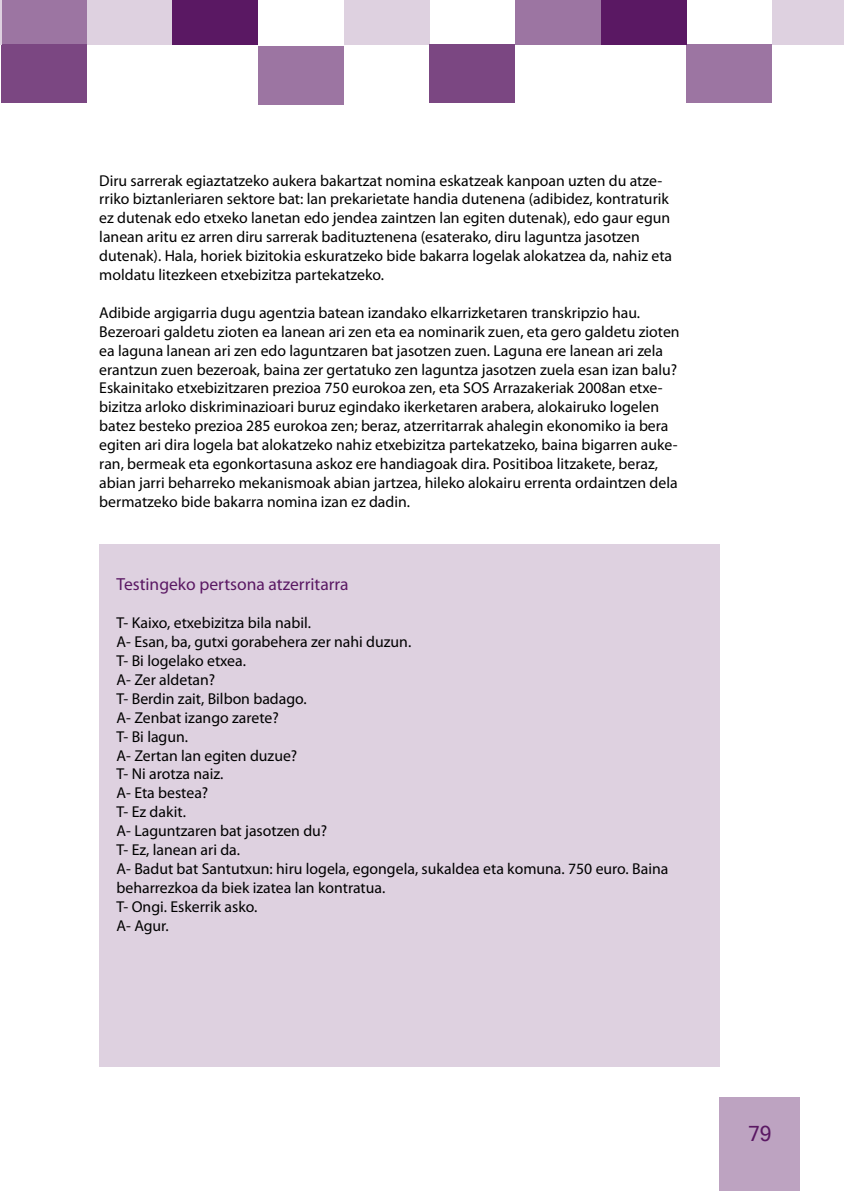
<style>
.page{position:relative;width:844px;height:1191px;background:#fff}
.page>*{position:absolute;margin:0;border:0;box-sizing:border-box;transform-origin:0 0}
.t1{font:21px "Microsoft Sans Serif";color:#5a1863}
.t2{font:17.5px "Myriad Pro";color:#5a1863}
.t3{font:15.75px/18.9px "Myriad Pro";color:#000}
</style>
<div class="page">
<div style="left:719px;top:1097px;width:80px;height:94px;background:#bda3c1"></div>
<div style="left:1px;top:0;width:86px;height:44px;background:#9c75a2"></div>
<div style="left:258px;top:46px;width:86px;height:58px;background:#9c75a2"></div>
<div style="left:344px;top:0;width:85px;height:44px;background:#ded1e0"></div>
<div style="left:515px;top:0;width:85px;height:44px;background:#9c75a2"></div>
<div style="left:771px;top:0;width:72px;height:44px;background:#ded1e0"></div>
<div style="left:1px;top:44px;width:86px;height:59px;background:#7b4782"></div>
<hr style="left:0;top:0;width:1px;height:44px;background:#ded1e0">
<div style="left:429px;top:44px;width:86px;height:59px;background:#7b4782"></div>
<div style="left:686px;top:44px;width:85px;height:59px;background:#9c75a2"></div>
<div style="left:87px;top:0;width:85px;height:44px;background:#ded1e0"></div>
<div style="left:172px;top:0;width:86px;height:44px;background:#5a1863"></div>
<div style="left:600px;top:0;width:86px;height:44px;background:#5a1863"></div>
<div style="left:99px;top:545px;width:620px;height:522px;background:#ded1e0"></div>
<p class="t3" style="left:99px;top:170px;width:574px">Diru sarrerak egiaztatzeko aukera bakartzat nomina eskatzeak kanpoan uzten du atze&shy;rriko biztanleriaren sektore bat: lan prekarietate handia dutenena (adibidez, kontraturik ez dutenak edo etxeko lanetan edo jendea zaintzen lan egiten dutenak), edo gaur egun lanean aritu ez arren diru sarrerak badituztenena (esaterako, diru laguntza jasotzen dutenak). Hala, horiek bizitokia eskuratzeko bide bakarra logelak alokatzea da, nahiz eta moldatu litezkeen etxebizitza partekatzeko.</p>
<p class="t3" style="left:99px;top:303px;width:581px">Adibide argigarria dugu agentzia batean izandako elkarrizketaren transkripzio hau.<br>Bezeroari galdetu zioten ea lanean ari zen eta ea nominarik zuen, eta gero galdetu zioten ea laguna lanean ari zen edo laguntzaren bat jasotzen zuen. Laguna ere lanean ari zela erantzun zuen bezeroak, baina zer gertatuko zen laguntza jasotzen zuela esan izan balu?<br>Eskainitako etxebizitzaren prezioa 750 eurokoa zen, eta SOS Arrazakeriak 2008an etxe&shy;bizitza arloko diskriminazioari buruz egindako ikerketaren arabera, alokairuko logelen batez besteko prezioa 285 eurokoa zen; beraz, atzerritarrak ahalegin ekonomiko ia bera egiten ari dira logela bat alokatzeko nahiz etxebizitza partekatzeko, baina bigarren auke&shy;ran, bermeak eta egonkortasuna askoz ere handiagoak dira. Positiboa litzakete, beraz, abian jarri beharreko mekanismoak abian jartzea, hileko alokairu errenta ordaintzen dela bermatzeko bide bakarra nomina izan ez dadin.</p>
<p class="t2" style="left:116px;top:573px;width:233px">Testingeko pertsona atzerritarra</p>
<p class="t3" style="left:116px;top:613px;width:553px">T- Kaixo, etxebizitza bila nabil.<br>A- Esan, ba, gutxi gorabehera zer nahi duzun.<br>T- Bi logelako etxea.<br>A- Zer aldetan?<br>T- Berdin zait, Bilbon badago.<br>A- Zenbat izango zarete?<br>T- Bi lagun.<br>A- Zertan lan egiten duzue?<br>T- Ni arotza naiz.<br>A- Eta bestea?<br>T- Ez dakit.<br>A- Laguntzaren bat jasotzen du?<br>T- Ez, lanean ari da.<br>A- Badut bat Santutxun: hiru logela, egongela, sukaldea eta komuna. 750 euro. Baina beharrezkoa da biek izatea lan kontratua.<br>T- Ongi. Eskerrik asko.<br>A- Agur.</p>
<h1 class="t1" style="left:748px;top:1121px;width:25px">79</h1>
</div>
